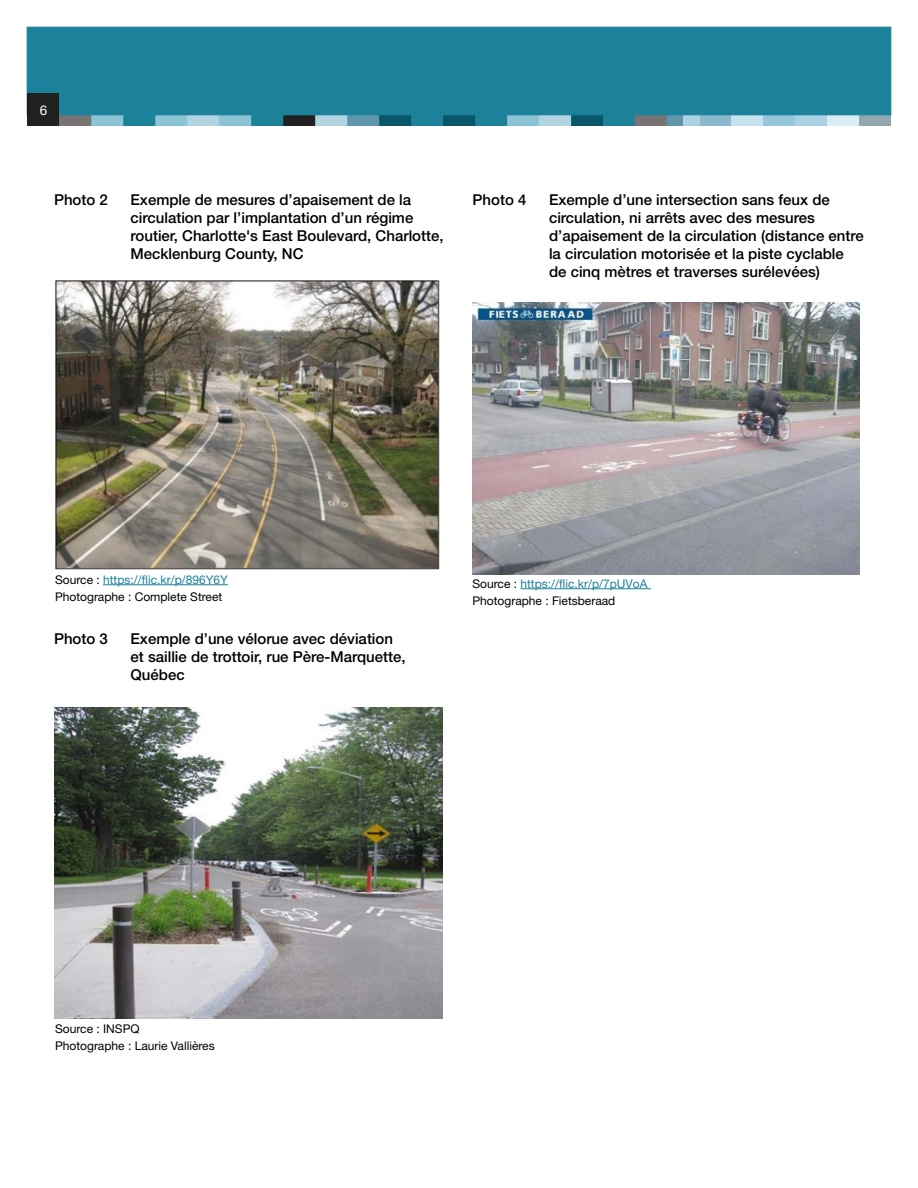
<style>
.page{position:relative;width:918px;height:1188px;background:#fff}
.page>*{position:absolute;margin:0;border:0;box-sizing:border-box;transform-origin:0 0}
.t1{font:500 15px/18px "Helvetica Neue LT Std";color:#000}
.t2{font:13.5px "Helvetica Neue LT Std";color:#fff}
.t3{font:12px/17.4px "Helvetica Neue LT Std";color:#000}
.s1{color:#1c8199}
</style>
<div class="page">
<div style="left:859px;top:110px;width:32px;height:16px;background:#92a7ad"></div>
<div style="left:827px;top:110px;width:32px;height:16px;background:#daedf4"></div>
<div style="left:795px;top:110px;width:32px;height:16px;background:#acd1e3"></div>
<div style="left:763px;top:110px;width:32px;height:16px;background:#95c6dc"></div>
<svg style="left:59px;top:115px;width:704px;height:11px;background:#5c96a7"></svg>
<div style="left:27px;top:27px;width:864px;height:88px;background:#1c819a;border:1px solid #1c819a"></div>
<div style="left:27px;top:94px;width:32px;height:32px;background:#212121"></div>
<img style="left:54px;top:707px;width:388px;height:311px">
<img style="left:55px;top:281px;width:385px;height:288px">
<hr style="left:103px;top:584px;width:125px;height:1px;background:#1c8199">
<img style="left:472px;top:303px;width:388px;height:272px">
<hr style="left:521px;top:588px;width:130px;height:1px;background:#1c8199">
<p class="t2" style="left:40px;top:102px;width:9px">6</p>
<p class="t1" style="left:54px;top:190px;width:55px">Photo 2</p>
<p class="t1" style="left:130px;top:190px;width:315px">Exemple de mesures d’apaisement de la circulation par l’implantation d’un régime routier, Charlotte's East Boulevard, Charlotte, Mecklenburg County, NC</p>
<p class="t1" style="left:472px;top:190px;width:55px">Photo 4</p>
<p class="t1" style="left:549px;top:190px;width:316px">Exemple d’une intersection sans feux de circulation, ni arrêts avec des mesures d’apaisement de la circulation (distance entre la circulation motorisée et la piste cyclable de cinq mètres et traverses surélevées)</p>
<p class="t3" style="left:55px;top:570px;width:174px">Source : <span class="s1">https://flic.kr/p/896Y6Y<br></span>Photographe : Complete Street</p>
<p class="t1" style="left:54px;top:630px;width:55px">Photo 3</p>
<p class="t1" style="left:130px;top:630px;width:277px">Exemple d’une vélorue avec déviation et saillie de trottoir, rue Père-Marquette,<br>Québec</p>
<p class="t3" style="left:472px;top:574px;width:177px">Source : <span class="s1">https://flic.kr/p/7pUVoA<br></span>Photographe : Fietsberaad</p>
<p class="t3" style="left:55px;top:1019px;width:161px">Source : INSPQ<br>Photographe : Laurie Vallières</p>
</div>
